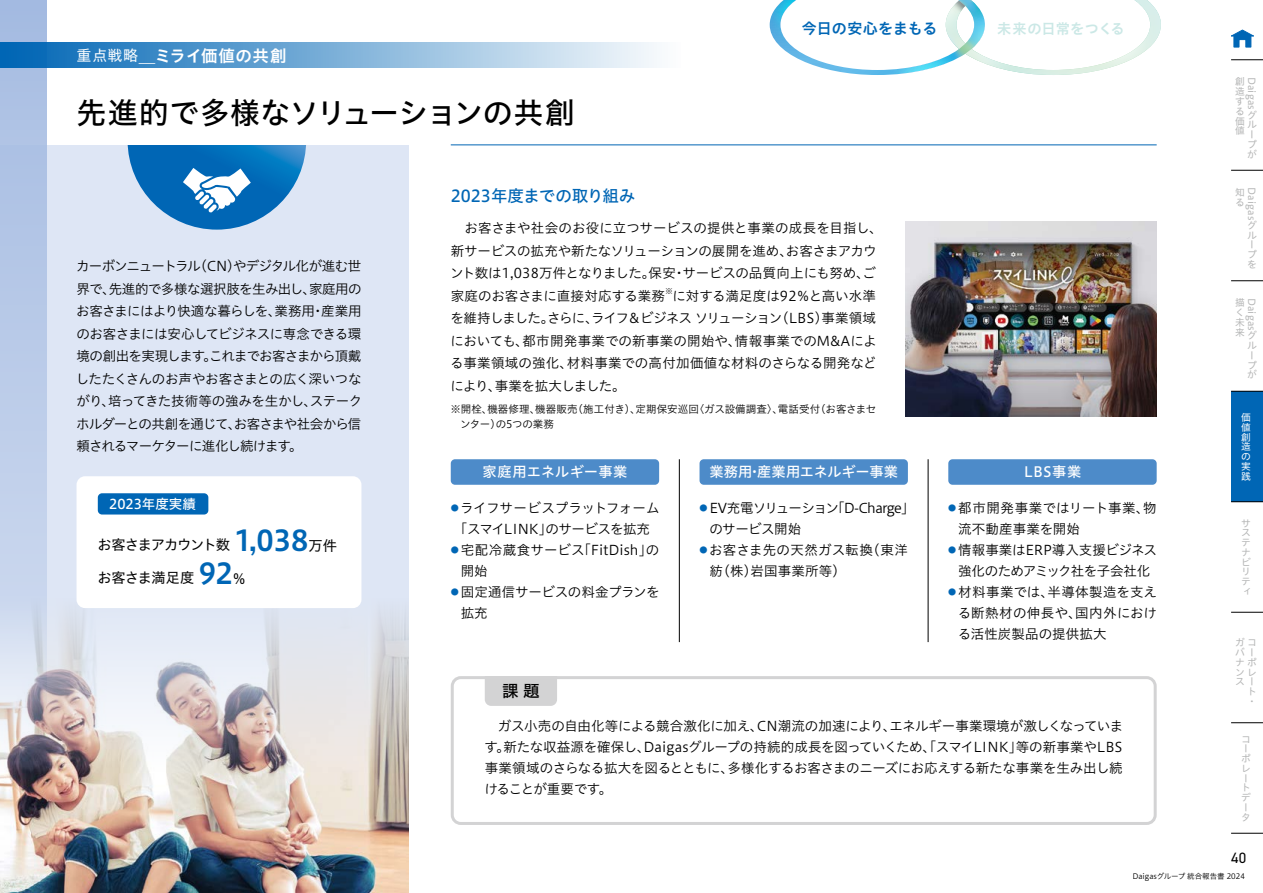
<style>
.page{position:relative;width:1263px;height:893px;background:#fff}
.page>*{position:absolute;margin:0;border:0;box-sizing:border-box;transform-origin:0 0}
.t1{font:30px "Hiragino UD Sans Std N W5";letter-spacing:-.005em;color:#000}
.t2{font:16.5px "Hiragino UD Sans Std N W5";letter-spacing:-.005em;color:#0066b5}
.t3{font:16.5px "Hiragino UD Sans Std N W6";letter-spacing:.02em;color:#fff}
.t4{font:16.5px "Hiragino UD Sans Std N W5";color:#000}
.t5{font:15px "Hiragino UD Sans Std N W6";letter-spacing:.005em;color:#0066b5}
.t6{font:15px "DIN2014";color:#000}
.t7{font:14.25px "Hiragino UD Sans Std N W4";letter-spacing:-.075em;color:#000}
.t8{font:14.25px "Hiragino UD Sans Std N W5";letter-spacing:.015em;color:#fff}
.t9{font:14.25px "Hiragino UD Sans Std N W5";letter-spacing:-.01em;color:#fff}
.t10{font:14.25px "Hiragino UD Sans Std N W4";letter-spacing:-.03em;color:#000}
.t11{font:14.25px "Hiragino UD Sans Std N W6";letter-spacing:.005em;color:#cbe8e6}
.t12{font:13.5px/22.5px "Hiragino UD Sans Std N W3";letter-spacing:-.01em;color:#000;text-align:justify}
.t13{font:13.5px/21px "Hiragino UD Sans Std N W3";letter-spacing:.01em;color:#000}
.t14{font:13.5px/21px "Hiragino UD Sans Std N W3";letter-spacing:-.05em;color:#000}
.t15{font:13.5px "Hiragino UD Sans Std N W5";color:#fff}
.t16{font:10.5px/15px "Hiragino UD Sans Std N W3";letter-spacing:.015em;color:#000}
.t17{font:9.75px/9.8px "Hiragino UD Sans Std N W4";letter-spacing:.015em;color:#b5b6b6}
.t18{font:9.75px/9.8px "Hiragino UD Sans Std N W4";color:#fff;text-align:justify}
.t19{font:7.8px "Hiragino UD Sans Std N W3";color:#000}
.t20{font:7.5px "Hiragino UD Sans Std N W3";color:#000}
.s1{font-family:"Hiragino UD Sans Std N W4";font-size:15px}
.s2{font-family:"Hiragino UD Sans Std N W5"}
.s3{font-family:"Hiragino UD Sans Std N W6";font-size:28.5px;color:#0066b5}
</style>
<div class="page">
<div style="left:0;top:145px;width:408px;height:744px;background:#dee6f5"></div>
<svg style="left:128px;top:51px;width:178px;height:179px;background:#046db9"></svg>
<svg style="left:183px;top:168px;width:68px;height:45px;background:#75acd7"></svg>
<div style="left:0;top:0;width:1208px;height:145px;background:#fff"></div>
<svg style="left:770px;top:0;width:391px;height:75px"></svg>
<img style="left:946px;top:0;width:77px;height:68px">
<svg style="left:0;top:0;width:47px;height:595px;background:#b6c8e7"></svg>
<div style="left:451px;top:459px;width:208px;height:26px;background:#4d8bc9;border-radius:4px"></div>
<div style="left:699px;top:459px;width:209px;height:26px;background:#4d8bc9;border-radius:4px"></div>
<div style="left:948px;top:459px;width:209px;height:26px;background:#4d8bc9;border-radius:4px"></div>
<img style="left:0;top:595px;width:408px;height:298px">
<div style="left:451px;top:676px;width:706px;height:149px;border:3px solid #d3d3d4;border-radius:9px"></div>
<div style="left:77px;top:476px;width:284px;height:132px;background:#fff;border-radius:9px"></div>
<div style="left:98px;top:493px;width:110px;height:21px;background:#0066b5;border-radius:4px"></div>
<img style="left:906px;top:221px;width:251px;height:196px">
<div style="left:0;top:43px;width:680px;height:25px;background:linear-gradient(to right,#0065b4,#fdfdfe)"></div>
<hr style="left:451px;top:145px;width:706px;height:1px;background:#0066b5">
<hr style="left:679px;top:459px;width:1px;height:183px;background:#000">
<hr style="left:928px;top:459px;width:1px;height:183px;background:#000">
<div style="left:485px;top:676px;width:72px;height:30px;background:#d3d3d4"></div>
<div style="left:1231px;top:391px;width:32px;height:111px;background:#0066b5"></div>
<hr style="left:1231px;top:59px;width:32px;height:1px;background:#000">
<hr style="left:1231px;top:170px;width:32px;height:1px;background:#000">
<hr style="left:1231px;top:280px;width:32px;height:1px;background:#000">
<hr style="left:1231px;top:391px;width:32px;height:1px;background:#000">
<hr style="left:1231px;top:501px;width:32px;height:1px;background:#000">
<hr style="left:1231px;top:612px;width:32px;height:1px;background:#000">
<hr style="left:1231px;top:722px;width:32px;height:1px;background:#000">
<hr style="left:1231px;top:833px;width:32px;height:1px;background:#000">
<svg style="left:1231px;top:29px;width:23px;height:19px"></svg>
<p class="t3" style="left:77px;top:43px;width:212px"><span class="s1">重点戦略</span><span class="s2">＿</span>ミライ価値の共創</p>
<h1 class="t1" style="left:77px;top:90px;width:500px">先進的で多様なソリューションの共創</h1>
<p class="t2" style="left:451px;top:183px;width:186px">2023年度までの取り組み</p>
<p class="t5" style="left:802px;top:17px;width:137px">今日の安心をまもる</p>
<p class="t11" style="left:997px;top:18px;width:129px">未来の日常をつくる</p>
<p class="t12" style="left:76px;top:254px;width:288px">カーボンニュートラル（CN）やデジタル化が進む世界で、先進的で多様な選択肢を生み出し、家庭用のお客さまにはより快適な暮らしを、業務用・産業用のお客さまには安心してビジネスに専念できる環境の創出を実現します。これまでお客さまから頂戴したたくさんのお声やお客さまとの広く深いつながり、培ってきた技術等の強みを生かし、ステークホルダーとの共創を通じて、お客さまや社会から信頼されるマーケターに進化し続けます。</p>
<p class="t12" style="left:450px;top:216px;width:434px;text-align:left">　お客さまや社会のお役に立つサービスの提供と事業の成長を目指し、新サービスの拡充や新たなソリューションの展開を進め、お客さまアカウント数は1,038万件となりました。保安・サービスの品質向上にも努め、ご家庭のお客さまに直接対応する業務</p>
<p class="t19" style="left:665px;top:285px;width:9px">※</p>
<p class="t12" style="left:450px;top:283px;width:428px;text-indent:222px">に対する満足度は92％と高い水準を維持しました。さらに、ライフ＆ビジネス ソリューション（LBS）事業領域においても、都市開発事業での新事業の開始や、情報事業でのM&amp;Aによる事業領域の強化、材料事業での高付加価値な材料のさらなる開発などにより、事業を拡大しました。</p>
<p class="t16" style="left:460px;top:401px;width:418px;text-indent:-10px">※開栓、機器修理、機器販売（施工付き）、定期保安巡回〈ガス設備調査〉、電話受付（お客さまセンター）の5つの業務</p>
<p class="t8" style="left:482px;top:461px;width:147px">家庭用エネルギー事業</p>
<p class="t9" style="left:709px;top:461px;width:190px">業務用・産業用エネルギー事業</p>
<p class="t8" style="left:1024px;top:461px;width:59px">LBS事業</p>
<p class="t15" style="left:109px;top:494px;width:88px">2023年度実績</p>
<p class="t12" style="left:451px;top:496px;width:210px;line-height:21px"><sup>●</sup> ライフサービスプラットフォーム「スマイLINK」のサービスを拡充</p>
<p class="t12" style="left:461px;top:538px;width:200px;line-height:21px;text-indent:-10px"><sup>●</sup> 宅配冷蔵食サービス「FitDish」の開始</p>
<p class="t12" style="left:461px;top:580px;width:200px;line-height:21px;text-indent:-10px"><sup>●</sup> 固定通信サービスの料金プランを拡充</p>
<p class="t7" style="left:97px;top:534px;width:241px">お客さまアカウント数 <span class="s3">1,038</span>万件</p>
<p class="t10" style="left:97px;top:567px;width:150px">お客さま満足度 <span class="s3">92</span>％</p>
<p class="t4" style="left:502px;top:678px;width:39px">課 題</p>
<p class="t14" style="left:709px;top:496px;width:207px;text-indent:-10px"><sup>●</sup> EV充電ソリューション「D-Charge」のサービス開始</p>
<p class="t13" style="left:709px;top:538px;width:200px;text-indent:-10px"><sup>●</sup> お客さま先の天然ガス転換（東洋紡（株）岩国事業所等）</p>
<p class="t13" style="left:958px;top:496px;width:200px;text-indent:-10px"><sup>●</sup> 都市開発事業ではリート事業、物流不動産事業を開始</p>
<p class="t12" style="left:948px;top:538px;width:210px;line-height:21px;text-align:center"><sup>●</sup> 情報事業はERP導入支援ビジネス強化のためアミック社を子会社化</p>
<p class="t12" style="left:958px;top:580px;width:201px;line-height:21px;text-indent:-9px"><sup>●</sup> 材料事業では、半導体製造を支える断熱材の伸長や、国内外における活性炭製品の提供拡大</p>
<p class="t12" style="left:484px;top:714px;width:640px;line-height:21px">　ガス小売の自由化等による競合激化に加え、CN潮流の加速により、エネルギー事業環境が激しくなっています。新たな収益源を確保し、Daigasグループの持続的成長を図っていくため、「スマイLINK」等の新事業やLBS事業領域のさらなる拡大を図るとともに、多様化するお客さまのニーズにお応えする新たな事業を生み出し続けることが重要です。</p>
<p class="t17" style="left:1235px;top:76px;width:11px;text-align:justify">創造する価値</p>
<p class="t17" style="left:1257px;top:77px;width:35px;rotate:90deg">Daigas</p>
<p class="t17" style="left:1247px;top:109px;width:11px">グループが</p>
<p class="t17" style="left:1235px;top:187px;width:10px">知る</p>
<p class="t17" style="left:1257px;top:187px;width:34px;rotate:90deg">Daigas</p>
<p class="t17" style="left:1247px;top:220px;width:11px">グループを</p>
<p class="t17" style="left:1235px;top:297px;width:11px">描く未来</p>
<p class="t17" style="left:1257px;top:298px;width:34px;rotate:90deg">Daigas</p>
<p class="t17" style="left:1247px;top:330px;width:11px">グループが</p>
<p class="t18" style="left:1241px;top:412px;width:11px">価値創造の実践</p>
<p class="t17" style="left:1241px;top:518px;width:11px">サステナビリティ</p>
<p class="t17" style="left:1235px;top:637px;width:22px">ガコ</p>
<p class="t17" style="left:1235px;top:647px;width:19px">バー</p>
<p class="t17" style="left:1235px;top:657px;width:23px">ナポ</p>
<p class="t17" style="left:1235px;top:666px;width:22px">ンレ</p>
<p class="t17" style="left:1235px;top:676px;width:19px">スー</p>
<p class="t17" style="left:1247px;top:686px;width:10px">ト</p>
<p class="t17" style="left:1247px;top:696px;width:7px">・</p>
<p class="t17" style="left:1241px;top:734px;width:11px">コーポレートデータ</p>
<p class="t6" style="left:1231px;top:849px;width:17px">40</p>
<p class="t20" style="left:1132px;top:870px;width:114px">Daigasグループ 統合報告書 2024</p>
</div>
